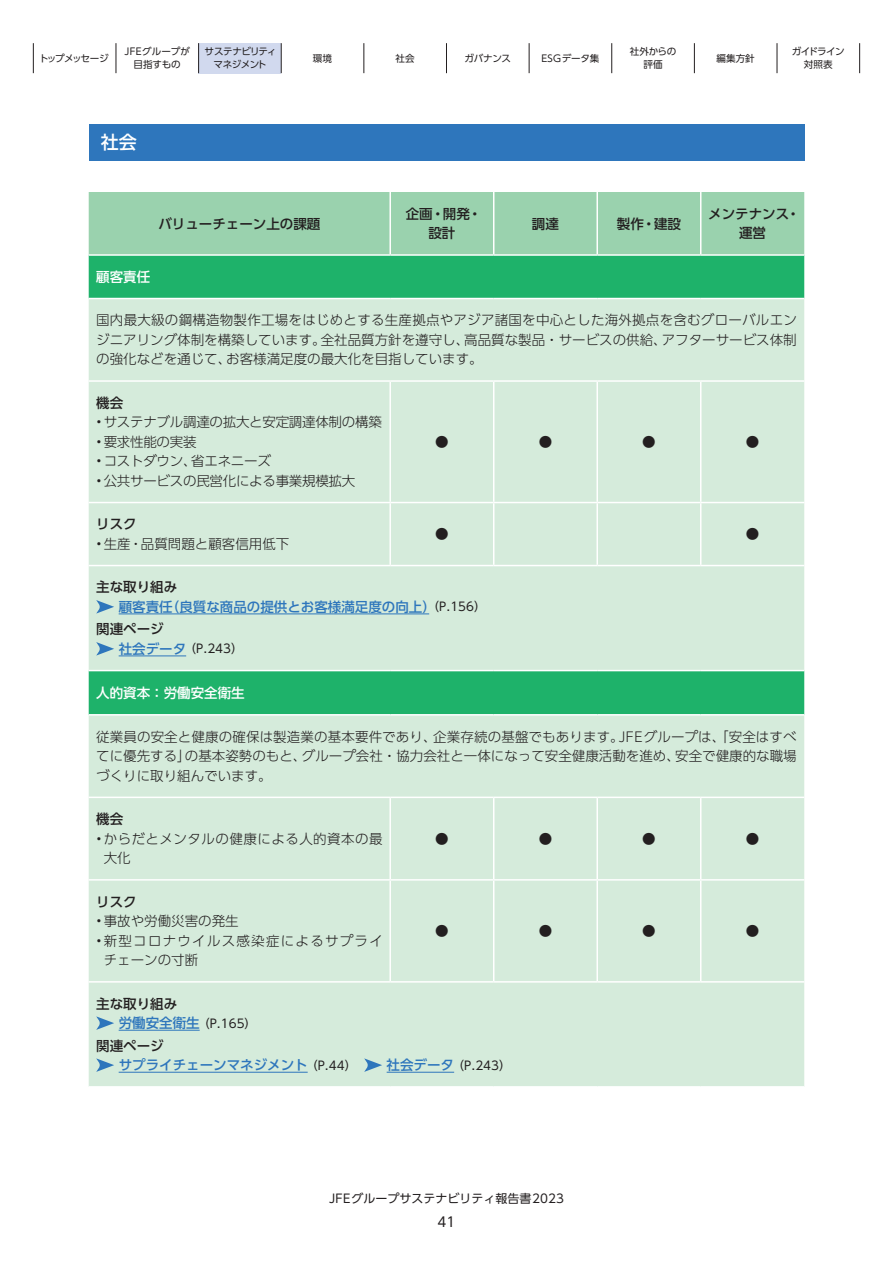
<style>
.page{position:relative;width:893px;height:1263px;background:#fff}
.page>*{position:absolute;margin:0;border:0;box-sizing:border-box;transform-origin:0 0}
.t1{font:500 18px "UD Shin Go Pro";color:#fff}
.t2{font:300 13.5px/19.5px "UD Shin Go Pro";color:#231f20;text-align:justify}
.t3{font:300 13.5px "UD Shin Go Pro";letter-spacing:-.02em;color:#231f20}
.t4{font:500 13.5px/19.5px "UD Shin Go Pro";color:#2e76bc}
.t5{font:500 13.5px/19.5px "UD Shin Go Pro";color:#231f20;text-align:center}
.t6{font:300 13.5px/19.5px "UD Shin Go Pro";letter-spacing:.095em;color:#231f20}
.t7{font:300 13.5px/19.5px "UD Shin Go Pro";letter-spacing:.035em;color:#231f20}
.t8{font:500 13.5px "UD Shin Go Pro";color:#fff}
.t9{font:13.5px "UD Shin Go Pro";color:#231f20}
.t10{font:12px "UD Shin Go Pro";color:#231f20}
.t11{font:9.6px/12.8px "UD Shin Go Pro";letter-spacing:-.06em;color:#231f20;text-align:center}
.t12{font:9.6px/12.8px "UD Shin Go Pro";letter-spacing:-.025em;color:#231f20;text-align:center}
.t13{font:9.6px/12.8px "UD Shin Go Pro";color:#231f20;text-align:center}
.t14{font:9.6px "UD Shin Go Pro";letter-spacing:-.115em;color:#231f20}
.t15{font:9.6px "UD Shin Go Pro";letter-spacing:.015em;color:#231f20}
.s1{color:#231f20}
.s2{font-weight:400;font-size:12px;color:#231f20}
.s3{font-weight:500;font-size:13.5px;color:#2e76bc}
</style>
<div class="page">
<div style="left:199px;top:43px;width:82px;height:30px;background:#d1d9ee"></div>
<hr style="left:33px;top:43px;width:1px;height:30px;background:#231f20">
<hr style="left:116px;top:43px;width:1px;height:30px;background:#231f20">
<hr style="left:198px;top:43px;width:1px;height:30px;background:#231f20">
<hr style="left:281px;top:43px;width:1px;height:30px;background:#231f20">
<hr style="left:364px;top:43px;width:1px;height:30px;background:#231f20">
<hr style="left:446px;top:43px;width:1px;height:30px;background:#231f20">
<hr style="left:529px;top:43px;width:1px;height:30px;background:#231f20">
<hr style="left:611px;top:43px;width:1px;height:30px;background:#231f20">
<hr style="left:694px;top:43px;width:1px;height:30px;background:#231f20">
<hr style="left:777px;top:43px;width:1px;height:30px;background:#231f20">
<hr style="left:859px;top:43px;width:1px;height:30px;background:#231f20">
<div style="left:89px;top:192px;width:715px;height:62px;background:#9ad2ae"></div>
<div style="left:89px;top:256px;width:715px;height:42px;background:#1eb26a"></div>
<div style="left:89px;top:299px;width:715px;height:787px;background:#d5ebdb"></div>
<hr style="left:389px;top:192px;width:2px;height:62px;background:#fff">
<hr style="left:493px;top:192px;width:1px;height:62px;background:#fff">
<hr style="left:89px;top:380px;width:301px;height:2px;background:#fff">
<hr style="left:390px;top:380px;width:104px;height:2px;background:#fff">
<hr style="left:389px;top:382px;width:2px;height:120px;background:#fff">
<hr style="left:493px;top:382px;width:1px;height:120px;background:#fff">
<hr style="left:89px;top:502px;width:301px;height:1px;background:#fff">
<hr style="left:390px;top:502px;width:104px;height:1px;background:#fff">
<hr style="left:389px;top:503px;width:2px;height:62px;background:#fff">
<hr style="left:493px;top:503px;width:1px;height:62px;background:#fff">
<hr style="left:89px;top:565px;width:301px;height:1px;background:#fff">
<hr style="left:390px;top:565px;width:104px;height:1px;background:#fff">
<hr style="left:89px;top:796px;width:301px;height:2px;background:#fff">
<hr style="left:390px;top:796px;width:104px;height:2px;background:#fff">
<hr style="left:389px;top:798px;width:2px;height:81px;background:#fff">
<hr style="left:493px;top:798px;width:1px;height:81px;background:#fff">
<hr style="left:89px;top:879px;width:301px;height:1px;background:#fff">
<hr style="left:390px;top:879px;width:104px;height:1px;background:#fff">
<hr style="left:389px;top:880px;width:2px;height:101px;background:#fff">
<hr style="left:493px;top:880px;width:1px;height:101px;background:#fff">
<hr style="left:89px;top:981px;width:301px;height:1px;background:#fff">
<hr style="left:390px;top:981px;width:104px;height:1px;background:#fff">
<hr style="left:596px;top:192px;width:2px;height:62px;background:#fff">
<hr style="left:700px;top:192px;width:1px;height:62px;background:#fff">
<hr style="left:494px;top:380px;width:103px;height:2px;background:#fff">
<hr style="left:597px;top:380px;width:104px;height:2px;background:#fff">
<hr style="left:596px;top:382px;width:2px;height:120px;background:#fff">
<hr style="left:701px;top:380px;width:103px;height:2px;background:#fff">
<hr style="left:700px;top:382px;width:1px;height:120px;background:#fff">
<hr style="left:494px;top:502px;width:103px;height:1px;background:#fff">
<hr style="left:597px;top:502px;width:104px;height:1px;background:#fff">
<hr style="left:596px;top:503px;width:2px;height:62px;background:#fff">
<hr style="left:701px;top:502px;width:103px;height:1px;background:#fff">
<hr style="left:700px;top:503px;width:1px;height:62px;background:#fff">
<hr style="left:494px;top:565px;width:103px;height:1px;background:#fff">
<hr style="left:597px;top:565px;width:104px;height:1px;background:#fff">
<hr style="left:701px;top:565px;width:103px;height:1px;background:#fff">
<hr style="left:494px;top:796px;width:103px;height:2px;background:#fff">
<hr style="left:597px;top:796px;width:104px;height:2px;background:#fff">
<hr style="left:596px;top:798px;width:2px;height:81px;background:#fff">
<hr style="left:701px;top:796px;width:103px;height:2px;background:#fff">
<hr style="left:700px;top:798px;width:1px;height:81px;background:#fff">
<hr style="left:494px;top:879px;width:103px;height:1px;background:#fff">
<hr style="left:597px;top:879px;width:104px;height:1px;background:#fff">
<hr style="left:596px;top:880px;width:2px;height:101px;background:#fff">
<hr style="left:701px;top:879px;width:103px;height:1px;background:#fff">
<hr style="left:700px;top:880px;width:1px;height:101px;background:#fff">
<hr style="left:494px;top:981px;width:103px;height:1px;background:#fff">
<hr style="left:597px;top:981px;width:104px;height:1px;background:#fff">
<hr style="left:701px;top:981px;width:103px;height:1px;background:#fff">
<hr style="left:89px;top:670px;width:301px;height:1px;background:#fff">
<hr style="left:390px;top:670px;width:104px;height:1px;background:#fff">
<hr style="left:494px;top:670px;width:103px;height:1px;background:#fff">
<hr style="left:597px;top:670px;width:104px;height:1px;background:#fff">
<hr style="left:701px;top:670px;width:103px;height:1px;background:#fff">
<hr style="left:89px;top:714px;width:301px;height:1px;background:#fff">
<hr style="left:390px;top:714px;width:104px;height:1px;background:#fff">
<hr style="left:494px;top:714px;width:103px;height:1px;background:#fff">
<hr style="left:597px;top:714px;width:104px;height:1px;background:#fff">
<hr style="left:701px;top:714px;width:103px;height:1px;background:#fff">
<hr style="left:119px;top:613px;width:310px;height:1px;background:#2e76bc">
<hr style="left:119px;top:655px;width:67px;height:1px;background:#2e76bc">
<svg style="left:96px;top:600px;width:18px;height:13px"></svg>
<svg style="left:96px;top:642px;width:18px;height:13px"></svg>
<hr style="left:119px;top:1030px;width:81px;height:1px;background:#2e76bc">
<hr style="left:119px;top:1072px;width:189px;height:1px;background:#2e76bc">
<hr style="left:387px;top:1072px;width:67px;height:1px;background:#2e76bc">
<svg style="left:96px;top:1016px;width:18px;height:14px"></svg>
<svg style="left:96px;top:1058px;width:18px;height:14px"></svg>
<svg style="left:364px;top:1058px;width:18px;height:14px"></svg>
<div style="left:89px;top:124px;width:715px;height:37px;background:#2e76bc"></div>
<p class="t14" style="left:39px;top:50px;width:71px">トップメッセージ</p>
<p class="t13" style="left:125px;top:45px;width:67px">JFEグループが目指すもの</p>
<p class="t11" style="left:205px;top:45px;width:73px">サステナビリティマネジメント</p>
<p class="t12" style="left:313px;top:51px;width:21px">環境</p>
<p class="t12" style="left:396px;top:51px;width:21px">社会</p>
<p class="t12" style="left:464px;top:51px;width:48px">ガバナンス</p>
<p class="t15" style="left:541px;top:50px;width:60px">ESGデータ集</p>
<p class="t12" style="left:630px;top:45px;width:48px">社外からの評価</p>
<p class="t12" style="left:716px;top:51px;width:40px">編集方針</p>
<p class="t11" style="left:792px;top:45px;width:55px">ガイドライン対照表</p>
<h1 class="t1" style="left:101px;top:128px;width:37px">社会</h1>
<p class="t5" style="left:158px;top:213px;width:163px">バリューチェーン上の課題</p>
<p class="t5" style="left:406px;top:204px;width:77px">企画・開発・設計</p>
<p class="t5" style="left:532px;top:213px;width:28px">調達</p>
<p class="t5" style="left:617px;top:213px;width:66px">製作・建設</p>
<p class="t5" style="left:708px;top:204px;width:93px">メンテナンス・運営</p>
<p class="t8" style="left:96px;top:266px;width:55px">顧客責任</p>
<p class="t2" style="left:96px;top:310px;width:702px">国内最大級の鋼構造物製作工場をはじめとする生産拠点やアジア諸国を中心とした海外拠点を含むグローバルエンジニアリング体制を構築しています。全社品質方針を遵守し、高品質な製品・サービスの供給、アフターサービス体制の強化などを通じて、お客様満足度の最大化を目指しています。</p>
<p class="t5" style="left:96px;top:393px;width:28px">機会</p>
<p class="t3" style="left:96px;top:411px;width:287px">•サステナブル調達の拡大と安定調達体制の構築</p>
<p class="t3" style="left:96px;top:431px;width:102px">•要求性能の実装</p>
<p class="t3" style="left:96px;top:450px;width:176px">•コストダウン、省エネニーズ</p>
<p class="t3" style="left:96px;top:470px;width:261px">•公共サービスの民営化による事業規模拡大</p>
<p class="t2" style="left:435px;top:431px;width:15px">●</p>
<p class="t2" style="left:539px;top:431px;width:15px">●</p>
<p class="t2" style="left:642px;top:431px;width:15px">●</p>
<p class="t2" style="left:746px;top:431px;width:15px">●</p>
<p class="t5" style="left:96px;top:514px;width:42px">リスク</p>
<p class="t2" style="left:96px;top:533px;width:195px">•生産・品質問題と顧客信用低下</p>
<p class="t2" style="left:435px;top:524px;width:15px">●</p>
<p class="t2" style="left:746px;top:524px;width:15px">●</p>
<p class="t4" style="left:119px;top:577px;width:369px;text-indent:-22px"><span class="s1">主な取り組み<br></span>顧客責任（良質な商品の提供とお客様満足度の向上）<span class="s2">（P.156）</span></p>
<p class="t5" style="left:96px;top:619px;width:69px">関連ページ</p>
<p class="t10" style="left:119px;top:639px;width:126px"><span class="s3">社会データ</span> （P.243）</p>
<p class="t8" style="left:96px;top:682px;width:150px">人的資本：労働安全衛生</p>
<p class="t2" style="left:96px;top:726px;width:702px">従業員の安全と健康の確保は製造業の基本要件であり、企業存続の基盤でもあります。JFEグループは、「安全はすべてに優先する」の基本姿勢のもと、グループ会社・協力会社と一体になって安全健康活動を進め、安全で健康的な職場づくりに取り組んでいます。</p>
<p class="t5" style="left:96px;top:809px;width:28px">機会</p>
<p class="t7" style="left:104px;top:828px;width:280px;text-indent:-8px">•からだとメンタルの健康による人的資本の最大化</p>
<p class="t2" style="left:435px;top:828px;width:15px">●</p>
<p class="t2" style="left:539px;top:828px;width:15px">●</p>
<p class="t2" style="left:642px;top:828px;width:15px">●</p>
<p class="t2" style="left:746px;top:828px;width:15px">●</p>
<p class="t5" style="left:96px;top:891px;width:42px">リスク</p>
<p class="t2" style="left:96px;top:911px;width:144px">•事故や労働災害の発生</p>
<p class="t6" style="left:104px;top:930px;width:281px;text-indent:-8px">•新型コロナウイルス感染症によるサプライチェーンの寸断</p>
<p class="t2" style="left:435px;top:920px;width:15px">●</p>
<p class="t2" style="left:539px;top:920px;width:15px">●</p>
<p class="t2" style="left:642px;top:920px;width:15px">●</p>
<p class="t2" style="left:746px;top:920px;width:15px">●</p>
<p class="t5" style="left:96px;top:993px;width:82px">主な取り組み</p>
<p class="t10" style="left:119px;top:1013px;width:139px"><span class="s3">労働安全衛生</span> （P.165）</p>
<p class="t4" style="left:119px;top:1035px;width:240px;text-indent:-22px"><span class="s1">関連ページ<br></span>サプライチェーンマネジメント <span class="s2">（P.44）</span></p>
<p class="t10" style="left:387px;top:1055px;width:126px"><span class="s3">社会データ</span> （P.243）</p>
<p class="t10" style="left:329px;top:1188px;width:236px">JFEグループサステナビリティ報告書2023</p>
<p class="t9" style="left:438px;top:1211px;width:19px">41</p>
</div>
